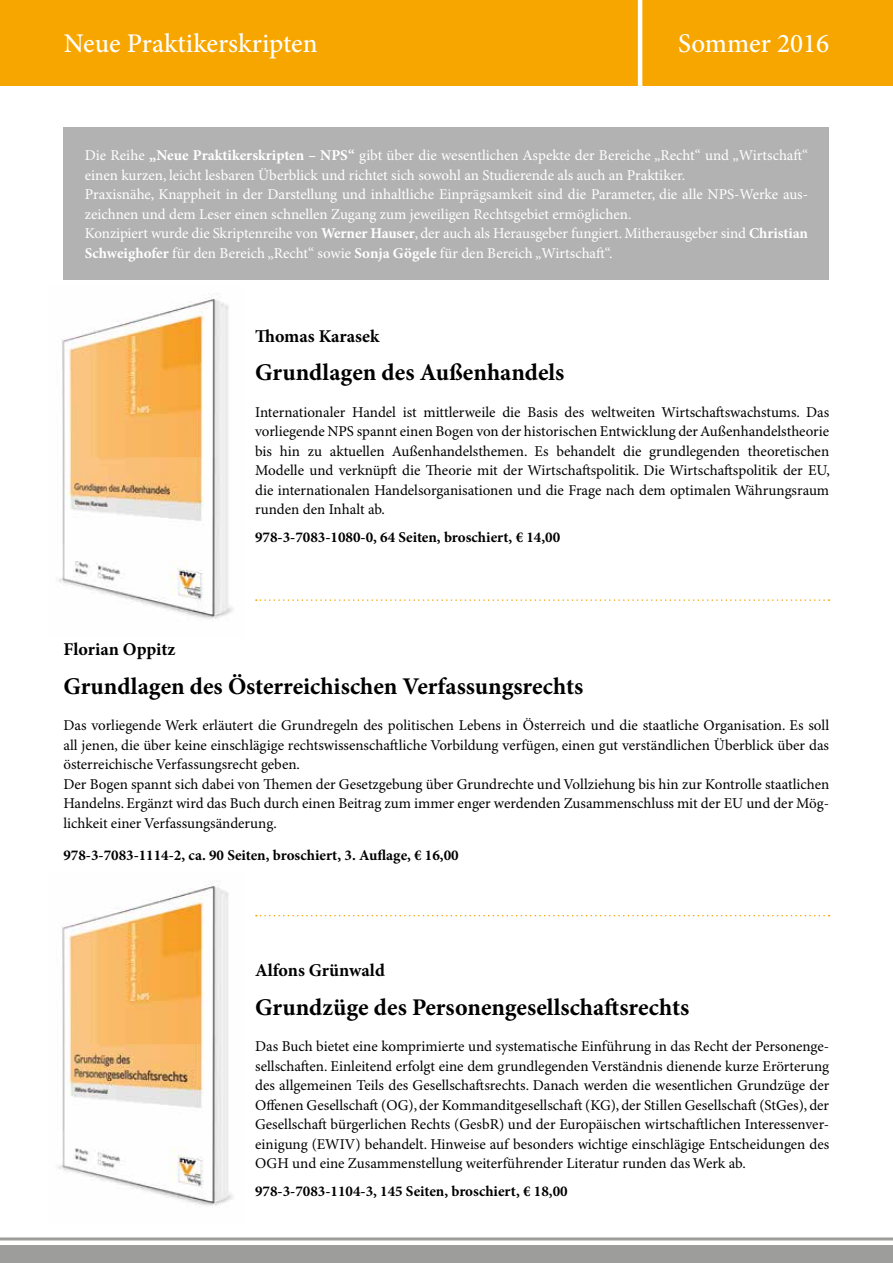
<style>
.page{position:relative;width:893px;height:1263px;background:#fff}
.page>*{position:absolute;margin:0;border:0;box-sizing:border-box;transform-origin:0 0}
.t1{font:500 27px "Minion Pro";color:#fff}
.t2{font:700 24px "Minion Pro";color:#000}
.t3{font:700 18px "Minion Pro";color:#000}
.t4{font:15px/19.5px "Minion Pro";color:#000;text-align:justify}
.t5{font:15px/19.5px "Minion Pro";color:#fff}
.t6{font:700 15px "Minion Pro";color:#000}
.s1{font-weight:700}
</style>
<div class="page">
<img style="left:58px;top:881px;width:175px;height:325px">
<img style="left:58px;top:294px;width:175px;height:325px">
<div style="left:0;top:1246px;width:893px;height:17px;background:#9d9d9c"></div>
<hr style="left:0;top:1237px;width:893px;height:3px;background:#9d9d9c">
<div style="left:0;top:0;width:893px;height:85px;background:#f7a600"></div>
<hr style="left:638px;top:0;width:4px;height:97px;background:#fff">
<div style="left:64px;top:128px;width:765px;height:152px;background:#b3b2b2"></div>
<svg style="left:256px;top:599px;width:573px;height:2px"></svg>
<svg style="left:256px;top:915px;width:573px;height:1px"></svg>
<h1 class="t1" style="left:64px;top:25px;width:255px">Neue Praktikerskripten</h1>
<h1 class="t1" style="left:678px;top:25px;width:153px">Sommer 2016</h1>
<p class="t5" style="left:85px;top:146px;width:725px">Die Reihe <span class="s1">„Neue Praktikerskripten – NPS“</span> gibt über die wesentlichen Aspekte der Bereiche „Recht“ und „Wirtschaft“ einen kurzen, leicht lesbaren Überblick und richtet sich sowohl an Studierende als auch an Praktiker.<br>Praxisnähe, Knappheit in der Darstellung und inhaltliche Einprägsamkeit sind die Parameter, die alle NPS-Werke aus&shy;zeichnen und dem Leser einen schnellen Zugang zum jeweiligen Rechtsgebiet ermöglichen.<br>Konzipiert wurde die Skriptenreihe von <span class="s1">Werner Hauser</span>, der auch als Herausgeber fungiert. Mitherausgeber sind <span class="s1">Christian Schweighofer</span> für den Bereich „Recht“ sowie <span class="s1">Sonja Gögele</span> für den Bereich „Wirtschaft“.</p>
<p class="t3" style="left:255px;top:323px;width:126px">Thomas Karasek</p>
<h2 class="t2" style="left:255px;top:356px;width:311px">Grundlagen des Außenhandels</h2>
<p class="t4" style="left:255px;top:403px;width:576px">Internationaler Handel ist mittlerweile die Basis des weltweiten Wirtschaftswachstums. Das vorliegende NPS spannt einen Bogen von der historischen Entwicklung der Außenhandelstheorie bis hin zu aktuellen Außenhandelsthemen. Es behandelt die grundlegenden theoretischen Modelle und verknüpft die Theorie mit der Wirtschaftspolitik. Die Wirtschaftspolitik der EU, die internationalen Handelsorganisationen und die Frage nach dem optimalen Währungsraum runden den Inhalt ab.</p>
<p class="t6" style="left:255px;top:527px;width:307px">978-3-7083-1080-0, 64 Seiten, broschiert, € 14,00</p>
<p class="t3" style="left:63px;top:637px;width:114px">Florian Oppitz</p>
<h2 class="t2" style="left:63px;top:669px;width:521px">Grundlagen des Österreichischen Verfassungsrechts</h2>
<p class="t4" style="left:63px;top:716px;width:767px;text-align:left">Das vorliegende Werk erläutert die Grundregeln des politischen Lebens in Österreich und die staatliche Organisation. Es soll all jenen, die über keine einschlägige rechtswissenschaftliche Vorbildung verfügen, einen gut verständlichen Überblick über das österreichische Verfassungsrecht geben.<br>Der Bogen spannt sich dabei von Themen der Gesetzgebung über Grundrechte und Vollziehung bis hin zur Kontrolle staatlichen Handelns. Ergänzt wird das Buch durch einen Beitrag zum immer enger werdenden Zusammenschluss mit der EU und der Mög&shy;lichkeit einer Verfassungsänderung.</p>
<p class="t6" style="left:63px;top:845px;width:397px">978-3-7083-1114-2, ca. 90 Seiten, broschiert, 3. Auflage, € 16,00</p>
<p class="t3" style="left:255px;top:958px;width:131px">Alfons Grünwald</p>
<h2 class="t2" style="left:255px;top:990px;width:436px">Grundzüge des Personengesellschaftsrechts</h2>
<p class="t4" style="left:255px;top:1037px;width:576px">Das Buch bietet eine komprimierte und systematische Einführung in das Recht der Personenge&shy;sellschaften. Einleitend erfolgt eine dem grundlegenden Verständnis dienende kurze Erörterung des allgemeinen Teils des Gesellschaftsrechts. Danach werden die wesentlichen Grundzüge der Offenen Gesellschaft (OG), der Kommanditgesellschaft (KG), der Stillen Gesellschaft (StGes), der Gesellschaft bürgerlichen Rechts (GesbR) und der Europäischen wirtschaftlichen Interessenver&shy;einigung (EWIV) behandelt. Hinweise auf besonders wichtige einschlägige Entscheidungen des OGH und eine Zusammenstellung weiterführender Literatur runden das Werk ab.</p>
<p class="t6" style="left:255px;top:1181px;width:314px">978-3-7083-1104-3, 145 Seiten, broschiert, € 18,00</p>
</div>
